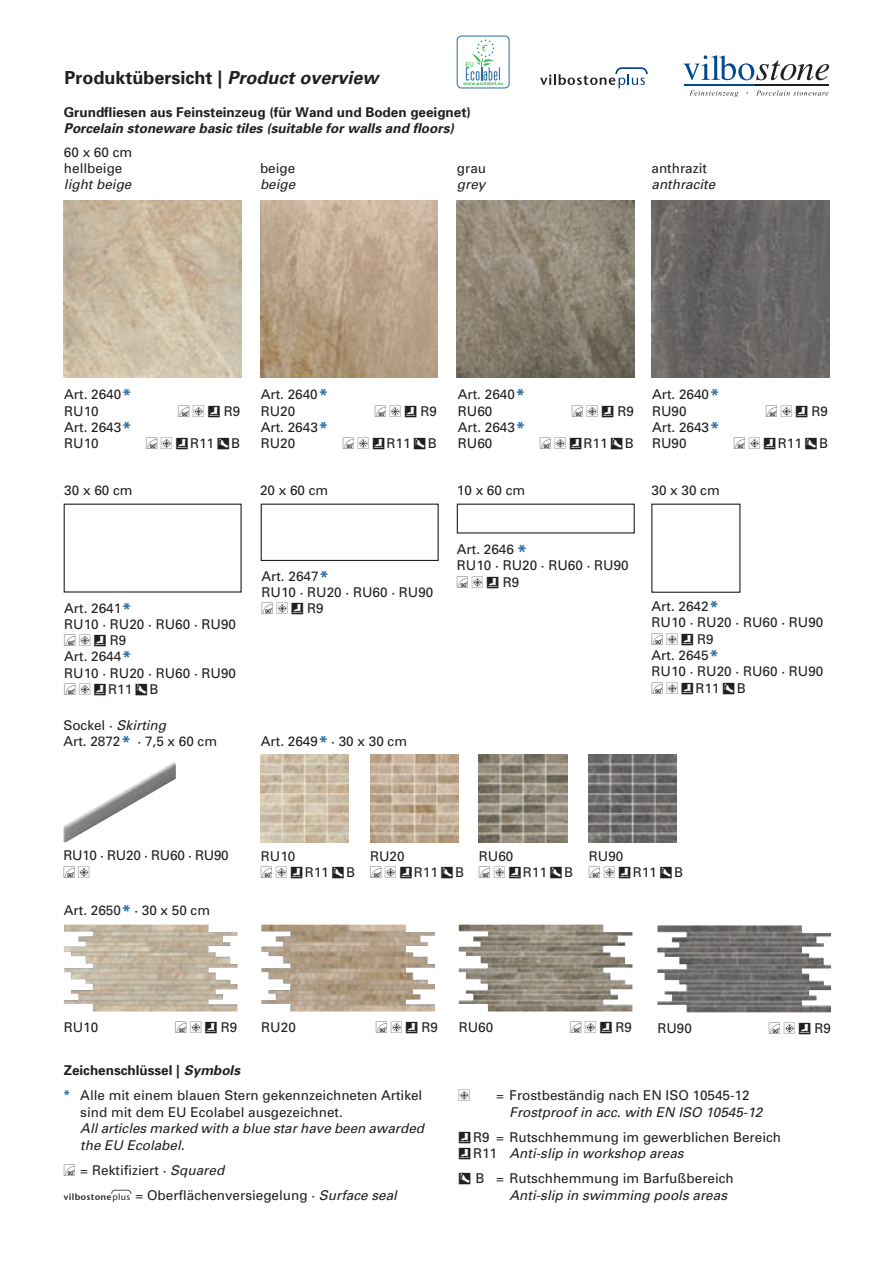
<style>
.page{position:relative;width:893px;height:1263px;background:#fff}
.page>*{position:absolute;margin:0;border:0;box-sizing:border-box;transform-origin:0 0}
.t1{font:700 18px "Univers";color:#231f20}
.t2{font:13.5px/16.2px "Univers";color:#231f20}
.t3{font:13.5px "VB6 Times New 1006 MDV";color:#231f20}
.t4{font:italic 13.5px/16.5px "Univers";color:#231f20}
.t5{font:italic 700 13.5px "Univers";color:#231f20}
.t6{font:700 13.5px "Univers";color:#231f20}
.t7{font:13.5px "Univers";letter-spacing:-.02em;color:#231f20}
.s1{font-family:"Univers CE";font-style:italic}
.s2{font-weight:700;font-stretch:condensed;font-size:18px;color:#2a6da3}
.s3{font-family:"Univers"}
.s4{font-style:italic}
.s5{font-weight:700;font-stretch:condensed;font-size:19.5px;color:#2a6da3}
.s6{font-weight:700}
.s7{font-weight:700;font-style:italic}
.s8{font-weight:700;font-stretch:condensed;color:#2a6da3}
.s9{font-family:"VB6 Times New 1006 MDV"}
</style>
<div class="page">
<svg style="left:540px;top:67px;width:108px;height:21px"></svg>
<svg style="left:683px;top:55px;width:146px;height:25px"></svg>
<hr style="left:755px;top:84px;width:74px;height:2px;background:#231f20">
<hr style="left:684px;top:84px;width:71px;height:2px;background:#014990">
<svg style="left:463px;top:39px;width:40px;height:46px"></svg>
<div style="left:457px;top:36px;width:52px;height:52px;border:1px solid #2a6da3;border-radius:4px"></div>
<img style="left:64px;top:200px;width:177px;height:178px">
<img style="left:260px;top:200px;width:178px;height:178px">
<img style="left:457px;top:200px;width:178px;height:178px">
<img style="left:651px;top:200px;width:178px;height:178px">
<div style="left:64px;top:504px;width:178px;height:88px;border:1px solid #231f20"></div>
<div style="left:261px;top:504px;width:178px;height:57px;border:1px solid #231f20"></div>
<div style="left:457px;top:504px;width:178px;height:29px;border:1px solid #231f20"></div>
<div style="left:651px;top:504px;width:89px;height:89px;border:1px solid #231f20"></div>
<img style="left:64px;top:925px;width:174px;height:86px">
<img style="left:261px;top:925px;width:174px;height:86px">
<img style="left:657px;top:925px;width:174px;height:87px">
<img style="left:459px;top:925px;width:173px;height:86px">
<img style="left:64px;top:762px;width:112px;height:81px">
<img style="left:261px;top:755px;width:88px;height:88px">
<img style="left:370px;top:755px;width:88px;height:88px">
<img style="left:479px;top:755px;width:88px;height:88px">
<img style="left:589px;top:755px;width:88px;height:88px">
<svg style="left:689px;top:91px;width:49px;height:6px"></svg>
<svg style="left:756px;top:90px;width:72px;height:6px"></svg>
<h1 class="t1" style="left:64px;top:67px;width:316px">Produktübersicht | <span class="s1">Product overview</span></h1>
<p class="t6" style="left:64px;top:104px;width:409px">Grundfliesen aus Feinsteinzeug (für Wand und Boden geeignet)</p>
<p class="t5" style="left:64px;top:120px;width:392px">Porcelain stoneware basic tiles (suitable for walls and floors)</p>
<p class="t2" style="left:64px;top:144px;width:70px">60 x 60 cm hellbeige</p>
<p class="t4" style="left:64px;top:176px;width:69px">light beige</p>
<p class="t2" style="left:260px;top:160px;width:37px">beige</p>
<p class="t4" style="left:260px;top:176px;width:37px">beige</p>
<p class="t2" style="left:457px;top:160px;width:31px">grau</p>
<p class="t4" style="left:457px;top:176px;width:30px">grey</p>
<p class="t2" style="left:651px;top:160px;width:57px">anthrazit</p>
<p class="t4" style="left:651px;top:176px;width:65px">anthracite</p>
<p class="t2" style="left:64px;top:387px;width:68px">Art. 2640<span class="s2">*<br></span>RU10</p>
<p class="t2" style="left:64px;top:419px;width:68px">Art. 2643<span class="s2">*<br></span>RU10</p>
<p class="t3" style="left:178px;top:403px;width:64px">} ~ S <span class="s3">R9</span></p>
<p class="t3" style="left:146px;top:436px;width:96px">} ~ S<span class="s3">R11</span>f<span class="s3">B</span></p>
<p class="t2" style="left:261px;top:387px;width:68px">Art. 2640<span class="s2">*<br></span>RU20</p>
<p class="t2" style="left:261px;top:419px;width:68px">Art. 2643<span class="s2">*<br></span>RU20</p>
<p class="t3" style="left:375px;top:403px;width:64px">} ~ S <span class="s3">R9</span></p>
<p class="t3" style="left:343px;top:436px;width:96px">} ~ S<span class="s3">R11</span>f<span class="s3">B</span></p>
<p class="t2" style="left:458px;top:387px;width:68px">Art. 2640<span class="s2">*<br></span>RU60</p>
<p class="t2" style="left:458px;top:419px;width:68px">Art. 2643<span class="s2">*<br></span>RU60</p>
<p class="t3" style="left:572px;top:403px;width:64px">} ~ S <span class="s3">R9</span></p>
<p class="t3" style="left:540px;top:436px;width:96px">} ~ S<span class="s3">R11</span>f<span class="s3">B</span></p>
<p class="t2" style="left:652px;top:387px;width:68px">Art. 2640<span class="s2">*<br></span>RU90</p>
<p class="t2" style="left:652px;top:419px;width:68px">Art. 2643<span class="s2">*<br></span>RU90</p>
<p class="t2" style="left:260px;top:483px;width:70px">20 x 60 cm</p>
<p class="t2" style="left:64px;top:483px;width:70px">30 x 60 cm</p>
<p class="t2" style="left:457px;top:483px;width:70px">10 x 60 cm</p>
<p class="t2" style="left:651px;top:483px;width:70px">30 x 30 cm</p>
<p class="t3" style="left:766px;top:403px;width:64px">} ~ S <span class="s3">R9</span></p>
<p class="t3" style="left:734px;top:436px;width:96px">} ~ S<span class="s3">R11</span>f<span class="s3">B</span></p>
<p class="t2" style="left:64px;top:600px;width:173px">Art. 2641<span class="s2">*<br></span>RU10 · RU20 · RU60 · RU90</p>
<p class="t3" style="left:64px;top:633px;width:64px">} ~ S <span class="s3">R9</span></p>
<p class="t2" style="left:64px;top:649px;width:173px">Art. 2644<span class="s2">*<br></span>RU10 · RU20 · RU60 · RU90</p>
<p class="t3" style="left:64px;top:681px;width:96px">} ~ S<span class="s3">R11</span>f<span class="s3">B</span></p>
<p class="t2" style="left:63px;top:717px;width:155px">Sockel · <span class="s4">Skirting<br></span>Art. 2872<span class="s2">*</span> · 7,5 x 60 cm</p>
<p class="t2" style="left:261px;top:568px;width:173px">Art. 2647<span class="s2">*<br></span>RU10 · RU20 · RU60 · RU90</p>
<p class="t3" style="left:261px;top:601px;width:64px">} ~ S <span class="s3">R9</span></p>
<p class="t2" style="left:261px;top:733px;width:148px">Art. 2649<span class="s2">*</span> · 30 x 30 cm</p>
<p class="t2" style="left:457px;top:541px;width:173px">Art. 2646 <span class="s5">*<br></span>RU10 · RU20 · RU60 · RU90</p>
<p class="t3" style="left:457px;top:574px;width:64px">} ~ S <span class="s3">R9</span></p>
<p class="t2" style="left:651px;top:598px;width:173px">Art. 2642<span class="s2">*<br></span>RU10 · RU20 · RU60 · RU90</p>
<p class="t3" style="left:651px;top:631px;width:64px">} ~ S <span class="s3">R9</span></p>
<p class="t2" style="left:651px;top:647px;width:173px">Art. 2645<span class="s2">*<br></span>RU10 · RU20 · RU60 · RU90</p>
<p class="t3" style="left:651px;top:680px;width:96px">} ~ S<span class="s3">R11</span>f<span class="s3">B</span></p>
<p class="t7" style="left:63px;top:848px;width:167px">RU10 · RU20 · RU60 · RU90</p>
<p class="t3" style="left:63px;top:864px;width:28px">} ~</p>
<p class="t2" style="left:64px;top:902px;width:148px">Art. 2650<span class="s2">*</span> · 30 x 50 cm</p>
<p class="t2" style="left:261px;top:848px;width:36px">RU10</p>
<p class="t3" style="left:261px;top:865px;width:96px">} ~ S<span class="s3">R11</span>f<span class="s3">B</span></p>
<p class="t2" style="left:370px;top:848px;width:36px">RU20</p>
<p class="t3" style="left:370px;top:865px;width:96px">} ~ S<span class="s3">R11</span>f<span class="s3">B</span></p>
<p class="t2" style="left:479px;top:848px;width:36px">RU60</p>
<p class="t3" style="left:479px;top:865px;width:96px">} ~ S<span class="s3">R11</span>f<span class="s3">B</span></p>
<p class="t2" style="left:589px;top:848px;width:36px">RU90</p>
<p class="t3" style="left:589px;top:865px;width:96px">} ~ S<span class="s3">R11</span>f<span class="s3">B</span></p>
<p class="t2" style="left:64px;top:1019px;width:36px">RU10</p>
<p class="t3" style="left:175px;top:1019px;width:64px">} ~ S <span class="s3">R9</span></p>
<p class="t2" style="left:261px;top:1019px;width:36px">RU20</p>
<p class="t3" style="left:376px;top:1019px;width:64px">} ~ S <span class="s3">R9</span></p>
<p class="t2" style="left:459px;top:1019px;width:36px">RU60</p>
<p class="t3" style="left:570px;top:1019px;width:64px">} ~ S <span class="s3">R9</span></p>
<p class="t2" style="left:657px;top:1020px;width:36px">RU90</p>
<p class="t3" style="left:769px;top:1020px;width:64px">} ~ S <span class="s3">R9</span></p>
<p class="t2" style="left:64px;top:1058px;width:360px;line-height:25px"><span class="s6">Zeichenschlüssel |</span> <span class="s7">Symbols<br></span><span class="s8">*</span> Alle mit einem blauen Stern gekennzeichneten Artikel</p>
<p class="t2" style="left:80px;top:1104px;width:264px">sind mit dem EU Ecolabel ausgezeichnet.</p>
<p class="t4" style="left:80px;top:1120px;width:345px">All articles marked with a blue star have been awarded the EU Ecolabel.</p>
<p class="t2" style="left:64px;top:1158px;width:335px;line-height:25px"><span class="s9">}</span> = Rektifiziert · <span class="s4">Squared<br></span><span class="s9">V</span> = Oberflächenversiegelung · <span class="s4">Surface seal</span></p>
<p class="t3" style="left:459px;top:1088px;width:13px">~</p>
<p class="t2" style="left:496px;top:1088px;width:255px">= Frostbeständig nach EN ISO 10545-12</p>
<p class="t2" style="left:459px;top:1100px;width:324px;line-height:25px;text-indent:51px"><span class="s4">Frostproof in acc. with EN ISO 10545-12<br></span><span class="s9">S</span>R9 = Rutschhemmung im gewerblichen Bereich</p>
<p class="t2" style="left:459px;top:1141px;width:277px;line-height:25px"><span class="s9">S</span>R11 <span class="s4">Anti-slip in workshop areas<br></span><span class="s9">f</span> B = Rutschhemmung im Barfußbereich</p>
<p class="t4" style="left:510px;top:1187px;width:219px">Anti-slip in swimming pools areas</p>
</div>
